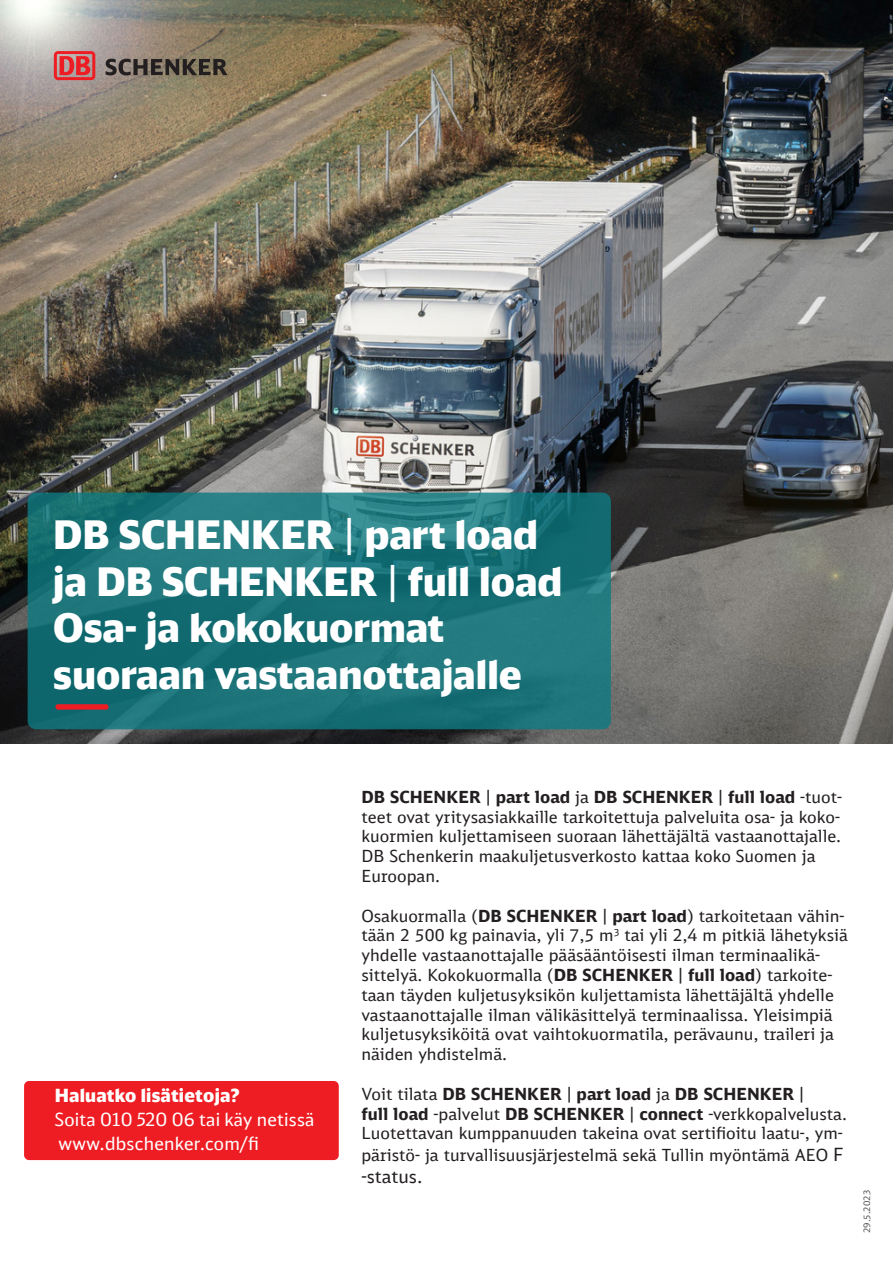
<style>
.page{position:relative;width:893px;height:1263px;background:#fff}
.page>*{position:absolute;margin:0;border:0;box-sizing:border-box;transform-origin:0 0}
.t1{font:900 39px "DB Head";color:#fff}
.DB-P_eye-catcher_15p{font:18px "DB Head";letter-spacing:.015em;color:#fff}
.DB-P_eye-catcher_15p-2{font:900 18px "DB Head";letter-spacing:.015em;color:#fff}
.t2{font:18px "DB Sans";color:#231f20}
.t3{font:16.5px/19.8px "DB Sans";color:#231f20}
.t4{font:9px "DB Sans";color:#57585a}
.s1{font-weight:400}
.s2{font-weight:700}
.s3{font-size:18px}
</style>
<div class="page">
<img style="left:0;top:0;width:893px;height:744px">
<svg style="left:28px;top:493px;width:583px;height:236px;background:#1b7379"></svg>
<div style="left:55px;top:704px;width:54px;height:6px;background:#ee1d23;border-radius:3px"></div>
<svg style="left:106px;top:59px;width:121px;height:16px;background:#544c44"></svg>
<svg style="left:54px;top:51px;width:41px;height:29px"></svg>
<div style="left:25px;top:1082px;width:313px;height:77px;background:#ee1d23;border-radius:4px"></div>
<div style="left:24px;top:1081px;width:315px;height:79px;border:2px solid #ee1d23;border-radius:4px"></div>
<p class="t1" style="left:53px;top:509px;width:486px">DB SCHENKER <span class="s1">|</span> part load</p>
<p class="t1" style="left:53px;top:556px;width:511px">ja DB SCHENKER <span class="s1">|</span> full load</p>
<p class="t1" style="left:53px;top:603px;width:392px">Osa- ja kokokuormat</p>
<p class="t1" style="left:53px;top:650px;width:470px">suoraan vastaanottajalle</p>
<p class="DB-P_eye-catcher_15p-2" style="left:55px;top:1084px;width:187px">Haluatko lisätietoja?</p>
<p class="DB-P_eye-catcher_15p" style="left:55px;top:1108px;width:261px">Soita 010 520 06 tai käy netissä</p>
<p class="DB-P_eye-catcher_15p" style="left:59px;top:1132px;width:202px">www.dbschenker.com/fi</p>
<p class="t3" style="left:361px;top:787px;width:482px"><span class="s2">DB SCHENKER</span> | <span class="s2">part load</span> ja <span class="s2">DB SCHENKER</span> | <span class="s2">full load</span> -tuot&shy;teet ovat yritysasiakkaille tarkoitettuja palveluita osa- ja koko&shy;kuormien kuljettamiseen suoraan lähettäjältä vastaanottajalle.<br>DB Schenkerin maakuljetusverkosto kattaa koko Suomen ja Euroopan.</p>
<p class="t3" style="left:361px;top:905px;width:488px">Osakuormalla (<span class="s2">DB SCHENKER</span> | <span class="s2">part load</span>) tarkoitetaan vähin&shy;tään 2 500 kg painavia, yli 7,5 m<sup>3</sup> tai yli 2,4 m pitkiä lähetyksiä yhdelle vastaanottajalle pääsääntöisesti ilman terminaalikä&shy;sittelyä. Kokokuormalla (<span class="s2">DB SCHENKER</span> | <span class="s2">full load</span>) tarkoite&shy;taan täyden kuljetusyksikön kuljettamista lähettäjältä yhdelle vastaanottajalle ilman välikäsittelyä terminaalissa. Yleisimpiä kuljetusyksiköitä ovat vaihtokuormatila, perävaunu, traileri ja näiden yhdistelmä.</p>
<p class="t3" style="left:361px;top:1084px;width:487px">Voit tilata <span class="s2">DB SCHENKER</span> | <span class="s2">part load</span> ja <span class="s2">DB SCHENKER</span> |<br><span class="s2">full load</span> -palvelut <span class="s2">DB SCHENKER</span> | <span class="s2">connect</span> -verkkopalvelusta.<br>Luotettavan kumppanuuden takeina ovat sertifioitu laatu-, ym-</p>
<p class="t3" style="left:361px;top:1145px;width:484px">päristö- ja turvallisuusjärjestelmä sekä Tullin myöntämä AEO <span class="s3">F</span></p>
<p class="t2" style="left:361px;top:1165px;width:63px">-status.</p>
<p class="t4" style="left:861px;top:1233px;width:45px;rotate:-90deg">29.5.2023</p>
</div>
